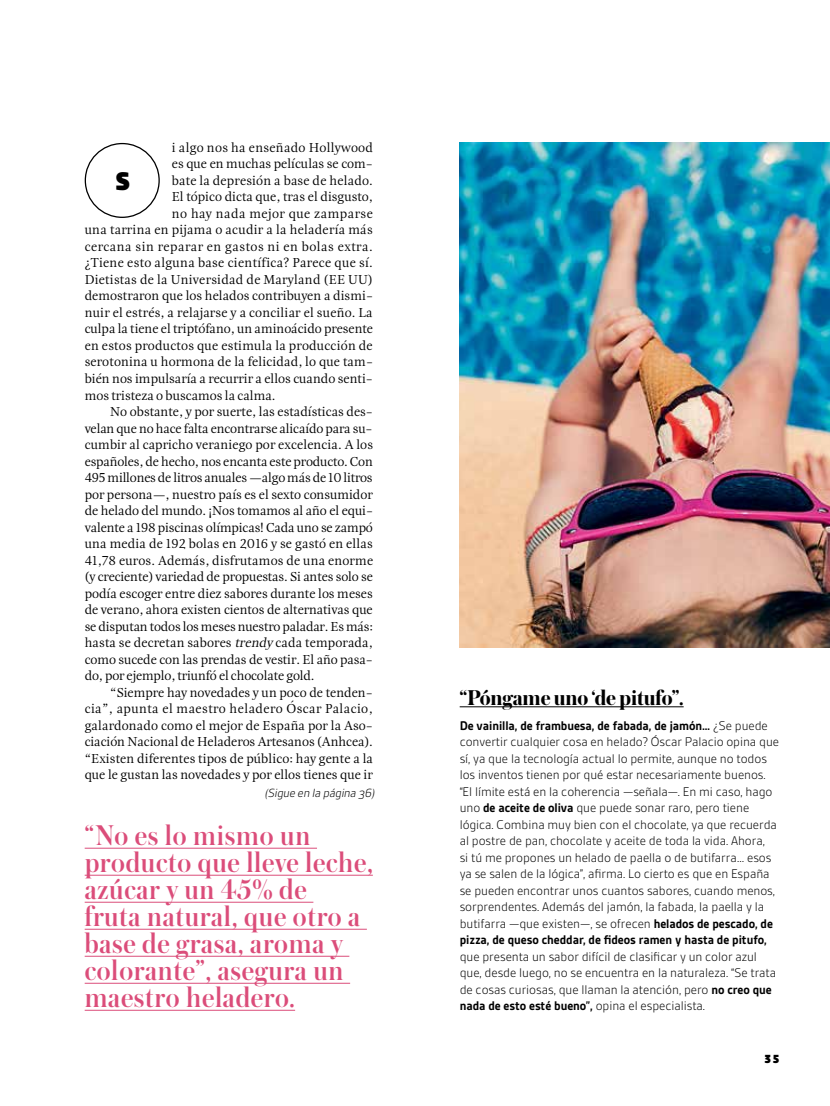
<style>
.page{position:relative;width:830px;height:1106px;background:#fff}
.page>*{position:absolute;margin:0;border:0;box-sizing:border-box;transform-origin:0 0}
.t1{font:500 30px/27px "Austin";letter-spacing:.025em;color:#db4d7a}
.t2{font:900 25.95px "Dobra";color:#000}
.t3{font:700 22.5px "Austin";letter-spacing:-.01em;color:#000}
.t4{font:13.5px "Esta Pro";letter-spacing:-.005em;color:#000}
.t5{font:300 13.5px/16.5px "Gesta";letter-spacing:-.005em;color:#000}
.t6{font:13.5px "Esta Pro";letter-spacing:.015em;color:#000}
.t7{font:13.5px "Esta Pro";letter-spacing:.03em;color:#000}
.t8{font:13.5px "Esta Pro";letter-spacing:.02em;color:#000}
.t9{font:13.5px "Esta Pro";letter-spacing:.025em;color:#000}
.t10{font:italic 300 12.75px "Gesta";color:#000}
.t11{font:900 12px "Dobra";color:#000}
.s1{font-style:italic}
.s2{font-weight:700}
</style>
<div class="page">
<div style="left:85px;top:143px;width:75px;height:75px;border:1px solid #000;border-radius:50%"></div>
<hr style="left:85px;top:848px;width:232px;height:1px;background:#db4d7a">
<hr style="left:85px;top:875px;width:287px;height:1px;background:#db4d7a">
<hr style="left:85px;top:902px;width:228px;height:1px;background:#db4d7a">
<hr style="left:85px;top:929px;width:282px;height:1px;background:#db4d7a">
<hr style="left:85px;top:956px;width:264px;height:1px;background:#db4d7a">
<hr style="left:85px;top:983px;width:265px;height:1px;background:#db4d7a">
<hr style="left:85px;top:1010px;width:210px;height:1px;background:#db4d7a">
<img style="left:459px;top:143px;width:370px;height:504px">
<hr style="left:459px;top:706px;width:224px;height:1px;background:#000">
<p class="t6" style="left:172px;top:139px;width:203px">i algo nos ha enseñado Hollywood</p>
<p class="t4" style="left:172px;top:156px;width:202px">es que en muchas películas se com-</p>
<p class="t4" style="left:172px;top:172px;width:202px">bate la depresión a base de helado.</p>
<p class="t4" style="left:172px;top:189px;width:202px">El tópico dicta que, tras el disgusto,</p>
<p class="t7" style="left:172px;top:205px;width:202px">no hay nada mejor que zamparse</p>
<p class="t6" style="left:85px;top:222px;width:289px">una tarrina en pijama o acudir a la heladería más</p>
<p class="t7" style="left:85px;top:238px;width:289px">cercana sin reparar en gastos ni en bolas extra.</p>
<p class="t8" style="left:85px;top:255px;width:289px">¿Tiene esto alguna base científica? Parece que sí.</p>
<p class="t6" style="left:85px;top:271px;width:289px">Dietistas de la Universidad de Maryland (EE UU)</p>
<p class="t4" style="left:85px;top:288px;width:290px">demostraron que los helados contribuyen a dismi-</p>
<p class="t4" style="left:85px;top:304px;width:289px">nuir el estrés, a relajarse y a conciliar el sueño. La</p>
<p class="t4" style="left:85px;top:321px;width:290px">culpa la tiene el triptófano, un aminoácido presente</p>
<p class="t4" style="left:85px;top:337px;width:289px">en estos productos que estimula la producción de</p>
<p class="t4" style="left:85px;top:354px;width:290px">serotonina u hormona de la felicidad, lo que tam-</p>
<p class="t4" style="left:85px;top:370px;width:290px">bién nos impulsaría a recurrir a ellos cuando senti-</p>
<p class="t4" style="left:85px;top:387px;width:192px">mos tristeza o buscamos la calma.</p>
<p class="t4" style="left:110px;top:403px;width:264px">No obstante, y por suerte, las estadísticas des-</p>
<p class="t4" style="left:85px;top:420px;width:289px">velan que no hace falta encontrarse alicaído para su-</p>
<p class="t4" style="left:85px;top:436px;width:290px">cumbir al capricho veraniego por excelencia. A los</p>
<p class="t4" style="left:85px;top:453px;width:290px">españoles, de hecho, nos encanta este producto. Con</p>
<p class="t4" style="left:85px;top:469px;width:289px">495 millones de litros anuales —algo más de 10 litros</p>
<p class="t4" style="left:85px;top:486px;width:289px">por persona—, nuestro país es el sexto consumidor</p>
<p class="t4" style="left:85px;top:502px;width:290px">de helado del mundo. ¡Nos tomamos al año el equi-</p>
<p class="t4" style="left:85px;top:519px;width:290px">valente a 198 piscinas olímpicas! Cada uno se zampó</p>
<p class="t4" style="left:85px;top:535px;width:289px">una media de 192 bolas en 2016 y se gastó en ellas</p>
<p class="t4" style="left:85px;top:552px;width:290px">41,78 euros. Además, disfrutamos de una enorme</p>
<p class="t4" style="left:85px;top:568px;width:289px">(y creciente) variedad de propuestas. Si antes solo se</p>
<p class="t4" style="left:85px;top:585px;width:289px">podía escoger entre diez sabores durante los meses</p>
<p class="t4" style="left:85px;top:601px;width:289px">de verano, ahora existen cientos de alternativas que</p>
<p class="t4" style="left:85px;top:618px;width:290px">se disputan todos los meses nuestro paladar. Es más:</p>
<p class="t4" style="left:85px;top:634px;width:289px">hasta se decretan sabores <span class="s1">trendy</span> cada temporada,</p>
<p class="t4" style="left:85px;top:651px;width:290px">como sucede con las prendas de vestir. El año pasa-</p>
<p class="t4" style="left:85px;top:667px;width:231px">do, por ejemplo, triunfó el chocolate gold.</p>
<p class="t4" style="left:110px;top:684px;width:264px">“Siempre hay novedades y un poco de tenden-</p>
<p class="t9" style="left:85px;top:700px;width:289px">cia”, apunta el maestro heladero Óscar Palacio,</p>
<p class="t4" style="left:85px;top:717px;width:290px">galardonado como el mejor de España por la Aso-</p>
<p class="t4" style="left:85px;top:733px;width:290px">ciación Nacional de Heladeros Artesanos (Anhcea).</p>
<p class="t4" style="left:85px;top:750px;width:290px">“Existen diferentes tipos de público: hay gente a la</p>
<p class="t4" style="left:85px;top:766px;width:289px">que le gustan las novedades y por ellos tienes que ir</p>
<h2 class="t2" style="left:116px;top:166px;width:16px">S</h2>
<p class="t10" style="left:264px;top:786px;width:114px">(Sigue en la página 36)</p>
<h1 class="t1" style="left:85px;top:821px;width:289px">“No es lo mismo un producto que lleve leche, azúcar y un 45% de<br>fruta natural, que otro a base de grasa, aroma y colorante”, asegura un maestro heladero.</h1>
<h3 class="t3" style="left:459px;top:681px;width:225px">“Póngame uno ‘de pitufo”.</h3>
<p class="t5" style="left:459px;top:717px;width:321px"><span class="s2">De vainilla, de frambuesa, de fabada, de jamón…</span> ¿Se puede convertir cualquier cosa en helado? Óscar Palacio opina que sí, ya que la tecnología actual lo permite, aunque no todos los inventos tienen por qué estar necesariamente buenos. “El límite está en la coherencia —señala—. En mi caso, hago uno <span class="s2">de aceite de oliva</span> que puede sonar raro, pero tiene lógica. Combina muy bien con el chocolate, ya que recuerda al postre de pan, chocolate y aceite de toda la vida. Ahora,<br>si tú me propones un helado de paella o de butifarra… esos ya se salen de la lógica”, afirma. Lo cierto es que en España se pueden encontrar unos cuantos sabores, cuando menos, sorprendentes. Además del jamón, la fabada, la paella y la butifarra —que existen—, se ofrecen <span class="s2">helados de pescado, de pizza, de queso cheddar, de fideos ramen y hasta de pitufo,</span></p>
<p class="t5" style="left:459px;top:948px;width:318px">que presenta un sabor difícil de clasificar y un color azul que, desde luego, no se encuentra en la naturaleza. “Se trata de cosas curiosas, que llaman la atención, pero <span class="s2">no creo que nada de esto esté bueno”,</span> opina el especialista.</p>
<p class="t11" style="left:764px;top:1052px;width:16px">35</p>
</div>
